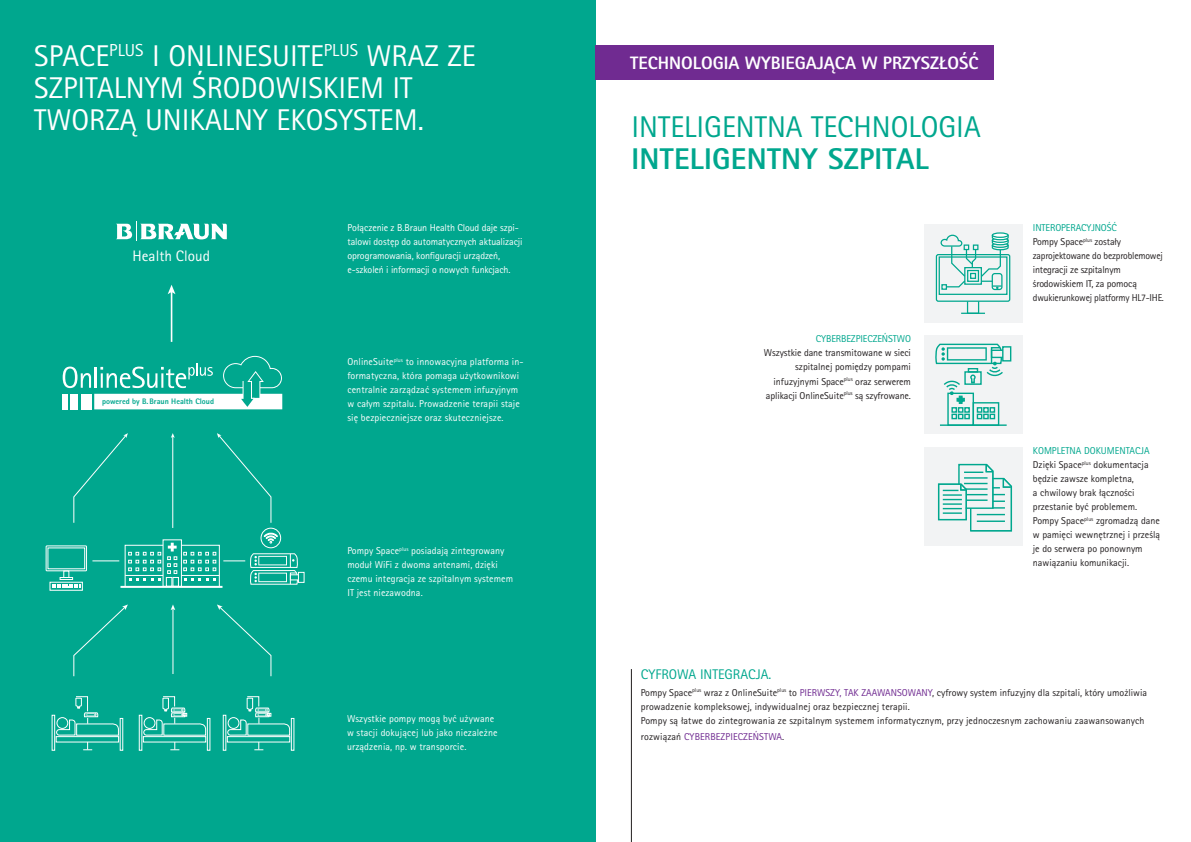
<style>
.page{position:relative;width:1191px;height:842px;background:#fff}
.page>*{position:absolute;margin:0;border:0;box-sizing:border-box;transform-origin:0 0}
.Headline{font:30px/32px "Rotis Sans Serif Pro";color:#fff}
.Headline-2{font:30px/32px "Rotis Sans Serif Pro";color:#00a78e}
.t1{font:800 18px "Rotis Sans Serif Pro";color:#fff}
.t2{font:15.2px "Rotis Sans Serif Pro";color:#fff}
.t3{font:14px "Rotis Sans Serif Pro";color:#00a78e}
.t4{font:10px/14px "Rotis Sans Serif Pro";color:#231f20}
.t5{font:10px/14px "Rotis Sans Serif Pro";letter-spacing:.01em;color:#fff}
.t6{font:10px/14px "Rotis Sans Serif Pro";letter-spacing:-.01em;color:#fff}
.t7{font:10px/14px "Rotis Sans Serif Pro";letter-spacing:-.02em;color:#231f20}
.t8{font:10px "Rotis Sans Serif Pro";letter-spacing:-.01em;color:#00a78e}
.t9{font:10px "Rotis Sans Serif Pro";letter-spacing:.01em;color:#702b91}
.t10{font:800 8px "Rotis Sans Serif Pro";color:#00a78e}
.s1{font-weight:800}
.s2{color:#702b91}
.s3{color:#231f20}
</style>
<div class="page">
<div style="left:0;top:0;width:595px;height:842px;background:#00a78e"></div>
<svg style="left:73px;top:604px;width:55px;height:73px"></svg>
<svg style="left:217px;top:604px;width:55px;height:73px"></svg>
<hr style="left:171px;top:291px;width:1px;height:51px;background:#fff">
<svg style="left:168px;top:285px;width:7px;height:9px"></svg>
<hr style="left:172px;top:608px;width:1px;height:66px;background:#fff">
<svg style="left:171px;top:604px;width:4px;height:6px"></svg>
<div style="left:46px;top:545px;width:41px;height:26px;border:1px solid #fff"></div>
<div style="left:62px;top:394px;width:5px;height:15px;background:#fff"></div>
<svg style="left:116px;top:221px;width:111px;height:20px"></svg>
<div style="left:298px;top:572px;width:6px;height:11px;border:1px solid #fff"></div>
<div style="left:52px;top:715px;width:3px;height:36px;border:1px solid #fff"></div>
<div style="left:56px;top:736px;width:63px;height:6px;border:1px solid #fff"></div>
<svg style="left:83px;top:742px;width:9px;height:8px"></svg>
<div style="left:139px;top:715px;width:3px;height:36px;border:1px solid #fff"></div>
<div style="left:207px;top:718px;width:3px;height:33px;border:1px solid #fff"></div>
<div style="left:143px;top:736px;width:63px;height:6px;border:1px solid #fff"></div>
<svg style="left:170px;top:742px;width:9px;height:8px"></svg>
<div style="left:223px;top:715px;width:3px;height:36px;border:1px solid #fff"></div>
<div style="left:291px;top:718px;width:3px;height:33px;border:1px solid #fff"></div>
<div style="left:227px;top:736px;width:63px;height:6px;border:1px solid #fff"></div>
<svg style="left:254px;top:742px;width:9px;height:8px"></svg>
<svg style="left:227px;top:696px;width:63px;height:40px"></svg>
<svg style="left:143px;top:696px;width:64px;height:40px"></svg>
<svg style="left:56px;top:696px;width:63px;height:40px"></svg>
<svg style="left:52px;top:433px;width:247px;height:155px"></svg>
<svg style="left:63px;top:356px;width:219px;height:53px"></svg>
<div style="left:924px;top:447px;width:98px;height:98px;background:#f2f3f4"></div>
<svg style="left:937px;top:463px;width:75px;height:69px"></svg>
<hr style="left:942px;top:512px;width:20px;height:2px;background:#00a78e">
<div style="left:923px;top:224px;width:99px;height:98px;background:#f2f3f4"></div>
<div style="left:935px;top:254px;width:75px;height:48px;border:1px solid #00a78e;border-radius:2px"></div>
<div style="left:938px;top:256px;width:69px;height:39px;border:1px solid #00a78e"></div>
<div style="left:967px;top:301px;width:12px;height:13px;border:1px solid #00a78e"></div>
<svg style="left:961px;top:313px;width:24px;height:1px"></svg>
<svg style="left:940px;top:234px;width:69px;height:56px"></svg>
<svg style="left:992px;top:233px;width:16px;height:4px"></svg>
<div style="left:991px;top:232px;width:17px;height:6px;border:1px solid #00a78e;border-radius:50%"></div>
<div style="left:923px;top:336px;width:99px;height:98px;background:#f2f3f4"></div>
<div style="left:1002px;top:346px;width:9px;height:15px;border:1px solid #00a78e"></div>
<hr style="left:940px;top:424px;width:66px;height:2px;background:#00a78e">
<div style="left:972px;top:402px;width:27px;height:24px;border:1px solid #00a78e"></div>
<div style="left:947px;top:393px;width:27px;height:33px;border:1px solid #00a78e"></div>
<svg style="left:935px;top:343px;width:69px;height:76px"></svg>
<hr style="left:631px;top:669px;width:1px;height:173px;background:#231f20">
<div style="left:595px;top:45px;width:399px;height:34px;background:#702b91"></div>
<p class="Headline" style="left:34px;top:40px;width:443px">SPACE<sup>PLUS</sup> I ONLINESUITE<sup>PLUS</sup> WRAZ ZE<br>SZPITALNYM ŚRODOWISKIEM IT<br>TWORZĄ UNIKALNY EKOSYSTEM.</p>
<p class="t2" style="left:133px;top:246px;width:79px">Health Cloud</p>
<p class="t10" style="left:102px;top:396px;width:114px">powered by B. Braun Health Cloud</p>
<p class="t6" style="left:347px;top:221px;width:176px">Połączenie z B.Braun Health Cloud daje szpi&shy;talowi dostęp do automatycznych aktualizacji oprogramowania, konfiguracji urządzeń, e-szkoleń i informacji o nowych funkcjach.</p>
<p class="t5" style="left:347px;top:354px;width:178px">OnlineSuite<sup>plus</sup> to innowacyjna platforma in&shy;formatyczna, która pomaga użytkownikowi centralnie zarządzać systemem infuzyjnym w całym szpitalu. Prowadzenie terapii staje się bezpieczniejsze oraz skuteczniejsze.</p>
<p class="t5" style="left:347px;top:544px;width:167px">Pompy Space<sup>plus</sup> posiadają zintegrowany moduł WiFi z dwoma antenami, dzięki czemu integracja ze szpitalnym systemem IT jest niezawodna.</p>
<p class="t5" style="left:347px;top:712px;width:152px">Wszystkie pompy mogą być używane w stacji dokującej lub jako niezależne urządzenia, np. w transporcie.</p>
<p class="t1" style="left:630px;top:51px;width:350px">TECHNOLOGIA WYBIEGAJĄCA W PRZYSZŁOŚĆ</p>
<p class="Headline-2" style="left:631px;top:111px;width:351px">INTELIGENTNA TECHNOLOGIA<br><span class="s1">INTELIGENTNY SZPITAL</span></p>
<p class="t8" style="left:816px;top:333px;width:97px">CYBERBEZPIECZEŃSTWO</p>
<p class="t4" style="left:764px;top:346px;width:148px;text-align:right">Wszystkie dane transmitowane w sieci szpitalnej pomiędzy pompami</p>
<p class="t4" style="left:766px;top:374px;width:147px;text-align:right">infuzyjnymi Space<sup>plus</sup> oraz serwerem aplikacji OnlineSuite<sup>plus</sup> są szyfrowane.</p>
<p class="t8" style="left:1033px;top:222px;width:85px">INTEROPERACYJNOŚĆ</p>
<p class="t4" style="left:1033px;top:235px;width:90px">Pompy Space<sup>plus</sup> zostały</p>
<p class="t7" style="left:1033px;top:249px;width:132px">zaprojektowane do bezproblemowej integracji ze szpitalnym środowiskiem IT, za pomocą dwukierunkowej platformy HL7-IHE.</p>
<p class="t8" style="left:1033px;top:445px;width:118px">KOMPLETNA DOKUMENTACJA</p>
<p class="t4" style="left:1033px;top:458px;width:117px">Dzięki Space<sup>plus</sup> dokumentacja będzie zawsze kompletna,<br>a chwilowy brak łączności</p>
<p class="t4" style="left:1033px;top:500px;width:106px">przestanie być problemem.</p>
<p class="t4" style="left:1033px;top:514px;width:129px">Pompy Space<sup>plus</sup> zgromadzą dane w pamięci wewnętrznej i prześlą je do serwera po ponownym nawiązaniu komunikacji.</p>
<p class="t3" style="left:641px;top:666px;width:132px">CYFROWA INTEGRACJA.</p>
<p class="t4" style="left:641px;top:685px;width:508px">Pompy Space<sup>plus</sup> wraz z OnlineSuite<sup>plus</sup> to <span class="s2">PIERWSZY, TAK ZAAWANSOWANY</span>, cyfrowy system infuzyjny dla szpitali, który umożliwia prowadzenie kompleksowej, indywidualnej oraz bezpiecznej terapii.<br>Pompy są łatwe do zintegrowania ze szpitalnym systemem informatycznym, przy jednoczesnym zachowaniu zaawansowanych</p>
<p class="t9" style="left:641px;top:731px;width:145px"><span class="s3">rozwiązań</span> CYBERBEZPIECZEŃSTWA<span class="s3">.</span></p>
</div>
